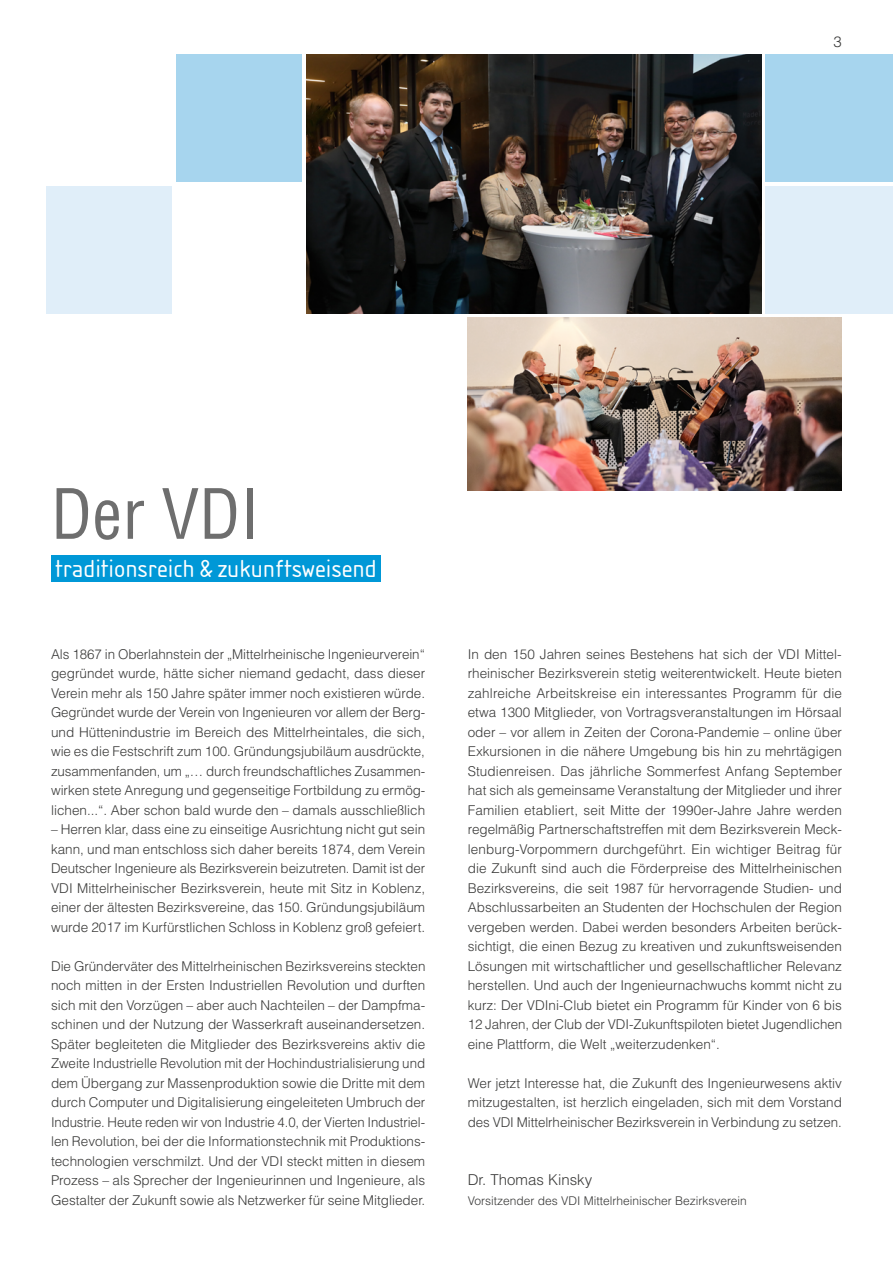
<style>
.page{position:relative;width:893px;height:1263px;background:#fff}
.page>*{position:absolute;margin:0;border:0;box-sizing:border-box;transform-origin:0 0}
.t1{font:condensed 67.5px "Helvetica LT Std";color:#6e6e6e}
.t2{font:25.5px "Isonorm D";color:#fff}
.t3{font:300 15px "Helvetica LT Std";color:#3a3a39}
.t4{font:300 13.5px/19.5px "Helvetica LT Std";color:#3a3a39;text-align:justify}
.t5{font:300 12px "Helvetica LT Std";color:#3a3a39}
</style>
<div class="page">
<div style="left:765px;top:186px;width:128px;height:127px;background:#e0eef9"></div>
<div style="left:47px;top:186px;width:125px;height:127px;background:#e0eef9"></div>
<img style="left:468px;top:318px;width:373px;height:172px">
<img style="left:306px;top:54px;width:455px;height:259px">
<div style="left:765px;top:54px;width:128px;height:128px;background:#a7d5ee"></div>
<div style="left:176px;top:54px;width:126px;height:128px;background:#a7d5ee"></div>
<div style="left:51px;top:555px;width:330px;height:27px;background:#0098d7"></div>
<p class="t3" style="left:834px;top:32px;width:10px">3</p>
<h1 class="t1" style="left:51px;top:472px;width:210px">Der VDI</h1>
<h2 class="t2" style="left:55px;top:554px;width:323px">traditionsreich &amp; zukunftsweisend</h2>
<p class="t4" style="left:51px;top:644px;width:376px">Als 1867 in Oberlahnstein der „Mittelrheinische Ingenieurverein“ gegründet wurde, hätte sicher niemand gedacht, dass dieser Verein mehr als 150 Jahre später immer noch existieren würde.<br>Gegründet wurde der Verein von Ingenieuren vor allem der Berg&shy;und Hüttenindustrie im Bereich des Mittelrheintales, die sich, wie es die Festschrift zum 100. Gründungsjubiläum ausdrückte, zusammenfanden, um „… durch freundschaftliches Zusammen&shy;wirken stete Anregung und gegenseitige Fortbildung zu ermög&shy;lichen...“. Aber schon bald wurde den – damals ausschließlich</p>
<p class="t4" style="left:51px;top:819px;width:376px">– Herren klar, dass eine zu einseitige Ausrichtung nicht gut sein kann, und man entschloss sich daher bereits 1874, dem Verein Deutscher Ingenieure als Bezirksverein beizutreten. Damit ist der VDI Mittelrheinischer Bezirksverein, heute mit Sitz in Koblenz, einer der ältesten Bezirksvereine, das 150. Gründungsjubiläum wurde 2017 im Kurfürstlichen Schloss in Koblenz groß gefeiert.</p>
<p class="t4" style="left:51px;top:956px;width:376px">Die Gründerväter des Mittelrheinischen Bezirksvereins steckten noch mitten in der Ersten Industriellen Revolution und durften sich mit den Vorzügen – aber auch Nachteilen – der Dampfma&shy;schinen und der Nutzung der Wasserkraft auseinandersetzen.<br>Später begleiteten die Mitglieder des Bezirksvereins aktiv die Zweite Industrielle Revolution mit der Hochindustrialisierung und dem Übergang zur Massenproduktion sowie die Dritte mit dem durch Computer und Digitalisierung eingeleiteten Umbruch der Industrie. Heute reden wir von Industrie 4.0, der Vierten Industriel&shy;len Revolution, bei der die Informationstechnik mit Produktions&shy;technologien verschmilzt. Und der VDI steckt mitten in diesem Prozess – als Sprecher der Ingenieurinnen und Ingenieure, als Gestalter der Zukunft sowie als Netzwerker für seine Mitglieder.</p>
<p class="t4" style="left:468px;top:644px;width:376px">In den 150 Jahren seines Bestehens hat sich der VDI Mittel&shy;rheinischer Bezirksverein stetig weiterentwickelt. Heute bieten zahlreiche Arbeitskreise ein interessantes Programm für die etwa 1300 Mitglieder, von Vortragsveranstaltungen im Hörsaal oder – vor allem in Zeiten der Corona-Pandemie – online über Exkursionen in die nähere Umgebung bis hin zu mehrtägigen Studienreisen. Das jährliche Sommerfest Anfang September hat sich als gemeinsame Veranstaltung der Mitglieder und ihrer Familien etabliert, seit Mitte der 1990er-Jahre Jahre werden regelmäßig Partnerschaftstreffen mit dem Bezirksverein Meck&shy;lenburg-Vorpommern durchgeführt. Ein wichtiger Beitrag für die Zukunft sind auch die Förderpreise des Mittelrheinischen Bezirksvereins, die seit 1987 für hervorragende Studien- und Abschlussarbeiten an Studenten der Hochschulen der Region vergeben werden. Dabei werden besonders Arbeiten berück&shy;sichtigt, die einen Bezug zu kreativen und zukunftsweisenden Lösungen mit wirtschaftlicher und gesellschaftlicher Relevanz herstellen. Und auch der Ingenieurnachwuchs kommt nicht zu kurz: Der VDIni-Club bietet ein Programm für Kinder von 6 bis 12 Jahren, der Club der VDI-Zukunftspiloten bietet Jugendlichen eine Plattform, die Welt „weiterzudenken“.</p>
<p class="t4" style="left:468px;top:1073px;width:376px">Wer jetzt Interesse hat, die Zukunft des Ingenieurwesens aktiv mitzugestalten, ist herzlich eingeladen, sich mit dem Vorstand des VDI Mittelrheinischer Bezirksverein in Verbindung zu setzen.</p>
<p class="t3" style="left:468px;top:1170px;width:126px">Dr. Thomas Kinsky</p>
<p class="t5" style="left:468px;top:1193px;width:281px">Vorsitzender des VDI Mittelrheinischer Bezirksverein</p>
</div>
